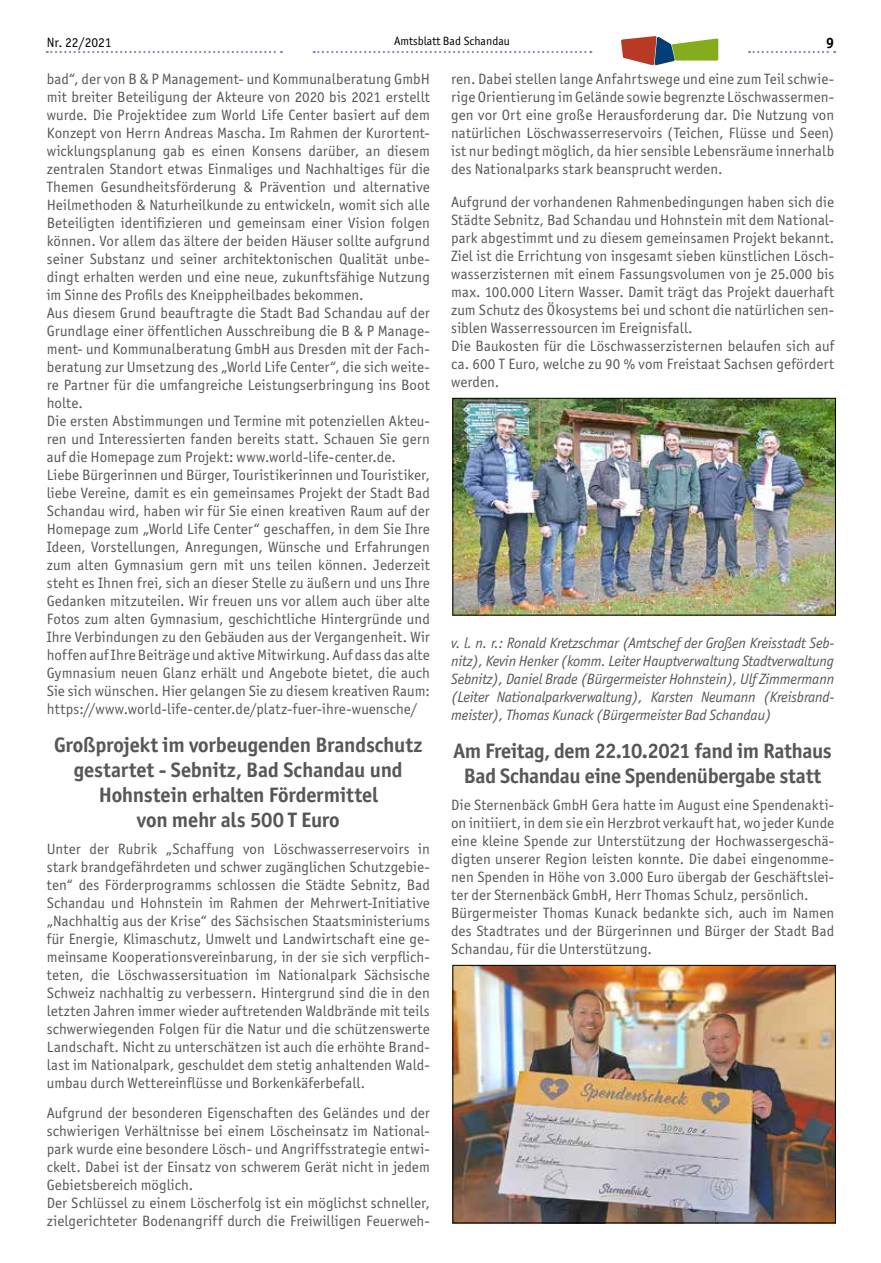
<style>
.page{position:relative;width:881px;height:1263px;background:#fff}
.page>*{position:absolute;margin:0;border:0;box-sizing:border-box;transform-origin:0 0}
.t1{font:700 21px/25.2px "Officina San ITC";letter-spacing:-.01em;color:#575756;text-align:center}
.t2{font:15px/18px "Officina San ITC";letter-spacing:.005em;color:#575756}
.t3{font:italic 15px/18px "Officina San ITC";letter-spacing:-.01em;color:#575756;text-align:justify}
.t4{font:700 15px "Officina San ITC";color:#000}
.t5{font:13.5px "Officina San ITC";color:#000}
.t6{font:12px "Officina San ITC";color:#000}
</style>
<div class="page">
<svg style="left:313px;top:51px;width:278px;height:2px"></svg>
<svg style="left:47px;top:51px;width:235px;height:2px"></svg>
<svg style="left:748px;top:51px;width:86px;height:2px"></svg>
<svg style="left:621px;top:36px;width:97px;height:29px"></svg>
<img style="left:454px;top:400px;width:379px;height:213px">
<div style="left:452px;top:398px;width:383px;height:217px;border:1px solid #000"></div>
<img style="left:454px;top:967px;width:379px;height:254px">
<div style="left:452px;top:965px;width:383px;height:258px;border:1px solid #000"></div>
<p class="t5" style="left:47px;top:34px;width:66px">Nr. 22/2021</p>
<p class="t6" style="left:394px;top:34px;width:117px">Amtsblatt Bad Schandau</p>
<p class="t4" style="left:825px;top:34px;width:10px">9</p>
<p class="t2" style="left:451px;top:70px;width:384px;text-align:justify">ren. Dabei stellen lange Anfahrtswege und eine zum Teil schwie&shy;rige Orientierung im Gelände sowie begrenzte Löschwassermen&shy;gen vor Ort eine große Herausforderung dar. Die Nutzung von natürlichen Löschwasserreservoirs (Teichen, Flüsse und Seen) ist nur bedingt möglich, da hier sensible Lebensräume innerhalb des Nationalparks stark beansprucht werden.</p>
<p class="t2" style="left:451px;top:193px;width:384px">Aufgrund der vorhandenen Rahmenbedingungen haben sich die Städte Sebnitz, Bad Schandau und Hohnstein mit dem National&shy;park abgestimmt und zu diesem gemeinsamen Projekt bekannt.<br>Ziel ist die Errichtung von insgesamt sieben künstlichen Lösch&shy;wasserzisternen mit einem Fassungsvolumen von je 25.000 bis max. 100.000 Litern Wasser. Damit trägt das Projekt dauerhaft zum Schutz des Ökosystems bei und schont die natürlichen sen&shy;siblen Wasserressourcen im Ereignisfall.<br>Die Baukosten für die Löschwasserzisternen belaufen sich auf ca. 600 T Euro, welche zu 90 % vom Freistaat Sachsen gefördert werden.</p>
<p class="t2" style="left:47px;top:70px;width:384px">bad“, der von B &amp; P Management- und Kommunalberatung GmbH mit breiter Beteiligung der Akteure von 2020 bis 2021 erstellt wurde. Die Projektidee zum World Life Center basiert auf dem Konzept von Herrn Andreas Mascha. Im Rahmen der Kurortent&shy;wicklungsplanung gab es einen Konsens darüber, an diesem zentralen Standort etwas Einmaliges und Nachhaltiges für die Themen Gesundheitsförderung &amp; Prävention und alternative Heilmethoden &amp; Naturheilkunde zu entwickeln, womit sich alle Beteiligten identifizieren und gemeinsam einer Vision folgen können. Vor allem das ältere der beiden Häuser sollte aufgrund seiner Substanz und seiner architektonischen Qualität unbe&shy;dingt erhalten werden und eine neue, zukunftsfähige Nutzung im Sinne des Profils des Kneippheilbades bekommen.<br>Aus diesem Grund beauftragte die Stadt Bad Schandau auf der Grundlage einer öffentlichen Ausschreibung die B &amp; P Manage&shy;ment- und Kommunalberatung GmbH aus Dresden mit der Fach&shy;beratung zur Umsetzung des „World Life Center“, die sich weite&shy;re Partner für die umfangreiche Leistungserbringung ins Boot holte.<br>Die ersten Abstimmungen und Termine mit potenziellen Akteu&shy;ren und Interessierten fanden bereits statt. Schauen Sie gern auf die Homepage zum Projekt: www.world-life-center.de.<br>Liebe Bürgerinnen und Bürger, Touristikerinnen und Touristiker, liebe Vereine, damit es ein gemeinsames Projekt der Stadt Bad Schandau wird, haben wir für Sie einen kreativen Raum auf der Homepage zum „World Life Center“ geschaffen, in dem Sie Ihre Ideen, Vorstellungen, Anregungen, Wünsche und Erfahrungen zum alten Gymnasium gern mit uns teilen können. Jederzeit steht es Ihnen frei, sich an dieser Stelle zu äußern und uns Ihre Gedanken mitzuteilen. Wir freuen uns vor allem auch über alte Fotos zum alten Gymnasium, geschichtliche Hintergründe und Ihre Verbindungen zu den Gebäuden aus der Vergangenheit. Wir hoffen auf Ihre Beiträge und aktive Mitwirkung. Auf dass das alte Gymnasium neuen Glanz erhält und Angebote bietet, die auch Sie sich wünschen. Hier gelangen Sie zu diesem kreativen Raum: https://www.world-life-center.de/platz-fuer-ihre-wuensche/</p>
<h1 class="t1" style="left:54px;top:732px;width:369px">Großprojekt im vorbeugenden Brandschutz gestartet - Sebnitz, Bad Schandau und Hohnstein erhalten Fördermittel<br>von mehr als 500 T Euro</h1>
<p class="t2" style="left:47px;top:840px;width:384px;text-align:justify">Unter der Rubrik „Schaffung von Löschwasserreservoirs in stark brandgefährdeten und schwer zugänglichen Schutzgebie&shy;ten“ des Förderprogramms schlossen die Städte Sebnitz, Bad Schandau und Hohnstein im Rahmen der Mehrwert-Initiative „Nachhaltig aus der Krise“ des Sächsischen Staatsministeriums für Energie, Klimaschutz, Umwelt und Landwirtschaft eine ge&shy;meinsame Kooperationsvereinbarung, in der sie sich verpflich&shy;teten, die Löschwassersituation im Nationalpark Sächsische Schweiz nachhaltig zu verbessern. Hintergrund sind die in den letzten Jahren immer wieder auftretenden Waldbrände mit teils schwerwiegenden Folgen für die Natur und die schützenswerte Landschaft. Nicht zu unterschätzen ist auch die erhöhte Brand&shy;last im Nationalpark, geschuldet dem stetig anhaltenden Wald&shy;umbau durch Wettereinflüsse und Borkenkäferbefall.</p>
<p class="t2" style="left:47px;top:1104px;width:384px">Aufgrund der besonderen Eigenschaften des Geländes und der schwierigen Verhältnisse bei einem Löscheinsatz im National&shy;park wurde eine besondere Lösch- und Angriffsstrategie entwi&shy;ckelt. Dabei ist der Einsatz von schwerem Gerät nicht in jedem Gebietsbereich möglich.<br>Der Schlüssel zu einem Löscherfolg ist ein möglichst schneller, zielgerichteter Bodenangriff durch die Freiwilligen Feuerweh-</p>
<p class="t3" style="left:451px;top:634px;width:384px">v. l. n. r.: Ronald Kretzschmar (Amtschef der Großen Kreisstadt Seb&shy;nitz), Kevin Henker (komm. Leiter Hauptverwaltung Stadtverwaltung Sebnitz), Daniel Brade (Bürgermeister Hohnstein), Ulf Zimmermann (Leiter Nationalparkverwaltung), Karsten Neumann (Kreisbrand&shy;meister), Thomas Kunack (Bürgermeister Bad Schandau)</p>
<h1 class="t1" style="left:453px;top:738px;width:379px">Am Freitag, dem 22.10.2021 fand im Rathaus<br>Bad Schandau eine Spendenübergabe statt</h1>
<p class="t2" style="left:451px;top:796px;width:384px">Die Sternenbäck GmbH Gera hatte im August eine Spendenakti&shy;on initiiert, in dem sie ein Herzbrot verkauft hat, wo jeder Kunde eine kleine Spende zur Unterstützung der Hochwassergeschä&shy;digten unserer Region leisten konnte. Die dabei eingenomme&shy;nen Spenden in Höhe von 3.000 Euro übergab der Geschäftslei&shy;ter der Sternenbäck GmbH, Herr Thomas Schulz, persönlich.<br>Bürgermeister Thomas Kunack bedankte sich, auch im Namen des Stadtrates und der Bürgerinnen und Bürger der Stadt Bad Schandau, für die Unterstützung.</p>
</div>
